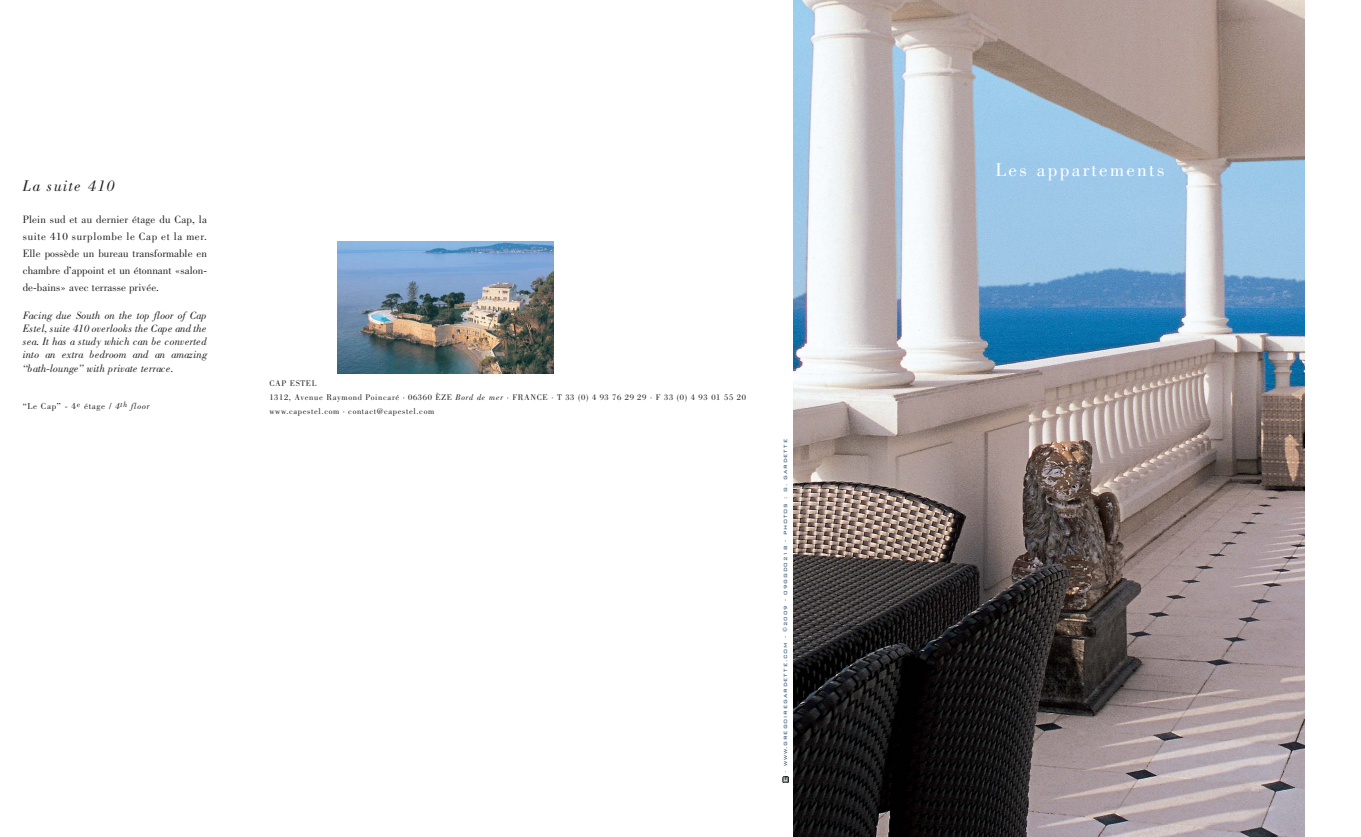
<style>
.page{position:relative;width:1361px;height:837px;background:#fff}
.page>*{position:absolute;margin:0;border:0;box-sizing:border-box;transform-origin:0 0}
.t1{font:19.2px "Bodoni";letter-spacing:.125em;color:#fff}
.t2{font:italic 16px "Bodoni";letter-spacing:.075em;color:#231f20}
.t3{font:italic 11px/13.2px "Bodoni";color:#231f20;text-align:justify}
.t4{font:11px/17px "Bodoni";letter-spacing:.005em;color:#231f20;text-align:justify}
.t5{font:9px "Bodoni";letter-spacing:.075em;color:#231f20}
.t6{font:8.5px/14px "Bodoni";letter-spacing:.075em;color:#231f20}
.t7{font:300 6px "Bank Gothic BT";letter-spacing:.15em;color:#1e4164}
.s1{font-style:italic}
</style>
<div class="page">
<img style="left:794px;top:0;width:510px;height:836px">
<img style="left:337px;top:241px;width:216px;height:132px">
<svg style="left:782px;top:776px;width:6px;height:6px"></svg>
<h2 class="t2" style="left:23px;top:180px;width:94px">La suite 410</h2>
<p class="t4" style="left:23px;top:212px;width:186px">Plein sud et au dernier étage du Cap, la suite 410 surplombe le Cap et la mer.<br>Elle possède un bureau transformable en chambre d’appoint et un étonnant «salon&shy;de-bains» avec terrasse privée.</p>
<p class="t3" style="left:23px;top:309px;width:186px">Facing due South on the top floor of Cap Estel, suite 410 overlooks the Cape and the sea. It has a study which can be converted into an extra bedroom and an amazing “bath-lounge” with private terrace.</p>
<p class="t5" style="left:23px;top:403px;width:129px">“Le Cap” - 4<sup>e</sup> étage / <span class="s1">4</span><sup>th</sup> <span class="s1">floor</span></p>
<p class="t6" style="left:269px;top:377px;width:478px">CAP ESTEL<br>1312, Avenue Raymond Poincaré · 06360 ÈZE <span class="s1">Bord de mer</span> · FRANCE · T 33 (0) 4 93 76 29 29 · F 33 (0) 4 93 01 55 20 www.capestel.com · contact@capestel.com</p>
<p class="t7" style="left:782px;top:772px;width:335px;rotate:-90deg">· WWW.GREGOIREGARDETTE.COM - ©2009 - 09GGD0218 - PHOTOS : G. GARDETTE</p>
<h1 class="t1" style="left:995px;top:162px;width:170px">Les appartements</h1>
</div>
